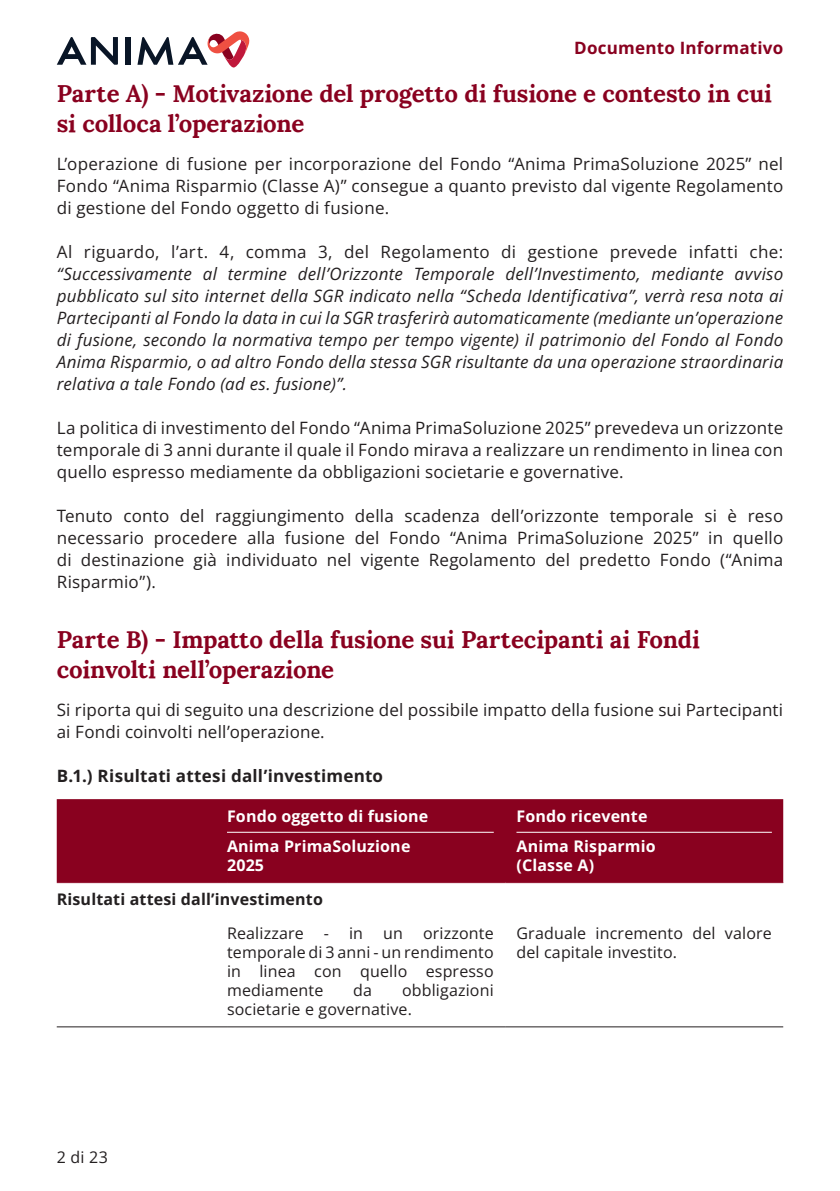
<style>
.page{position:relative;width:840px;height:1191px;background:#fff}
.page>*{position:absolute;margin:0;border:0;box-sizing:border-box;transform-origin:0 0}
.t1{font:700 24px/30px "Lora";letter-spacing:-.005em;color:#89011f}
.t2{font:17px/22px "Open Sans";letter-spacing:.015em;color:#231f20;text-align:justify}
.t3{font:italic 17px/22px "Open Sans";letter-spacing:.015em;color:#231f20;text-align:justify}
.t4{font:700 17px "Open Sans";letter-spacing:.01em;color:#231f20}
.t5{font:700 17px "Open Sans";letter-spacing:.01em;color:#89011f}
.t6{font:16px/19px "Open Sans";letter-spacing:.01em;color:#231f20}
.t7{font:700 16px/30.4px "Open Sans";letter-spacing:.01em;color:#fff}
.t8{font:700 16px "Open Sans";letter-spacing:.01em;color:#231f20}
</style>
<div class="page">
<div style="left:125px;top:37px;width:5px;height:28px;background:#091526"></div>
<svg style="left:137px;top:31px;width:112px;height:36px"></svg>
<svg style="left:57px;top:37px;width:61px;height:28px"></svg>
<div style="left:57px;top:799px;width:725px;height:83px;background:#89011f"></div>
<hr style="left:57px;top:1026px;width:170px;height:1px;background:#231f20">
<hr style="left:227px;top:1026px;width:278px;height:1px;background:#231f20">
<hr style="left:505px;top:1026px;width:277px;height:1px;background:#231f20">
<hr style="left:57px;top:882px;width:170px;height:1px;background:#89011f">
<hr style="left:227px;top:882px;width:278px;height:1px;background:#89011f">
<hr style="left:505px;top:882px;width:277px;height:1px;background:#89011f">
<hr style="left:227px;top:831px;width:266px;height:1px;background:#fff">
<hr style="left:516px;top:831px;width:255px;height:1px;background:#fff">
<p class="t5" style="left:574px;top:36px;width:210px">Documento Informativo</p>
<h1 class="t1" style="left:57px;top:76px;width:716px">Parte A) - Motivazione del progetto di fusione e contesto in cui si colloca l’operazione</h1>
<p class="t2" style="left:57px;top:152px;width:727px">L’operazione di fusione per incorporazione del Fondo “Anima PrimaSoluzione 2025” nel Fondo “Anima Risparmio (Classe A)” consegue a quanto previsto dal vigente Regolamento di gestione del Fondo oggetto di fusione.</p>
<p class="t2" style="left:57px;top:240px;width:727px">Al riguardo, l’art. 4, comma 3, del Regolamento di gestione prevede infatti che:</p>
<p class="t3" style="left:57px;top:262px;width:727px">“Successivamente al termine dell’Orizzonte Temporale dell’Investimento, mediante avviso pubblicato sul sito internet della SGR indicato nella “Scheda Identificativa”, verrà resa nota ai Partecipanti al Fondo la data in cui la SGR trasferirà automaticamente (mediante un’operazione di fusione, secondo la normativa tempo per tempo vigente) il patrimonio del Fondo al Fondo Anima Risparmio, o ad altro Fondo della stessa SGR risultante da una operazione straordinaria relativa a tale Fondo (ad es. fusione)”.</p>
<p class="t2" style="left:57px;top:416px;width:727px">La politica di investimento del Fondo “Anima PrimaSoluzione 2025” prevedeva un orizzonte temporale di 3 anni durante il quale il Fondo mirava a realizzare un rendimento in linea con quello espresso mediamente da obbligazioni societarie e governative.</p>
<p class="t2" style="left:57px;top:504px;width:727px">Tenuto conto del raggiungimento della scadenza dell’orizzonte temporale si è reso necessario procedere alla fusione del Fondo “Anima PrimaSoluzione 2025” in quello di destinazione già individuato nel vigente Regolamento del predetto Fondo (“Anima Risparmio”).</p>
<h1 class="t1" style="left:57px;top:622px;width:644px">Parte B) - Impatto della fusione sui Partecipanti ai Fondi coinvolti nell’operazione</h1>
<p class="t2" style="left:57px;top:698px;width:727px">Si riporta qui di seguito una descrizione del possibile impatto della fusione sui Partecipanti ai Fondi coinvolti nell’operazione.</p>
<p class="t4" style="left:57px;top:764px;width:327px">B.1.) Risultati attesi dall’investimento</p>
<p class="t7" style="left:227px;top:800px;width:203px">Fondo oggetto di fusione<br>Anima PrimaSoluzione</p>
<p class="t7" style="left:227px;top:850px;width:39px">2025</p>
<p class="t7" style="left:516px;top:800px;width:141px">Fondo ricevente<br>Anima Risparmio</p>
<p class="t7" style="left:516px;top:850px;width:79px">(Classe A)</p>
<p class="t8" style="left:57px;top:888px;width:267px">Risultati attesi dall’investimento</p>
<p class="t6" style="left:227px;top:923px;width:78px">Realizzare</p>
<p class="t6" style="left:324px;top:923px;width:41px">- in</p>
<p class="t6" style="left:383px;top:923px;width:21px">un</p>
<p class="t6" style="left:227px;top:923px;width:268px;text-align:justify;text-indent:196px">orizzonte temporale di 3 anni - un rendimento in linea con quello espresso mediamente</p>
<p class="t6" style="left:227px;top:980px;width:268px;text-indent:175px">obbligazioni societarie e governative.</p>
<p class="t6" style="left:353px;top:980px;width:20px">da</p>
<p class="t6" style="left:516px;top:923px;width:257px">Graduale incremento del valore del capitale investito.</p>
<p class="t6" style="left:57px;top:1147px;width:53px">2 di 23</p>
</div>
